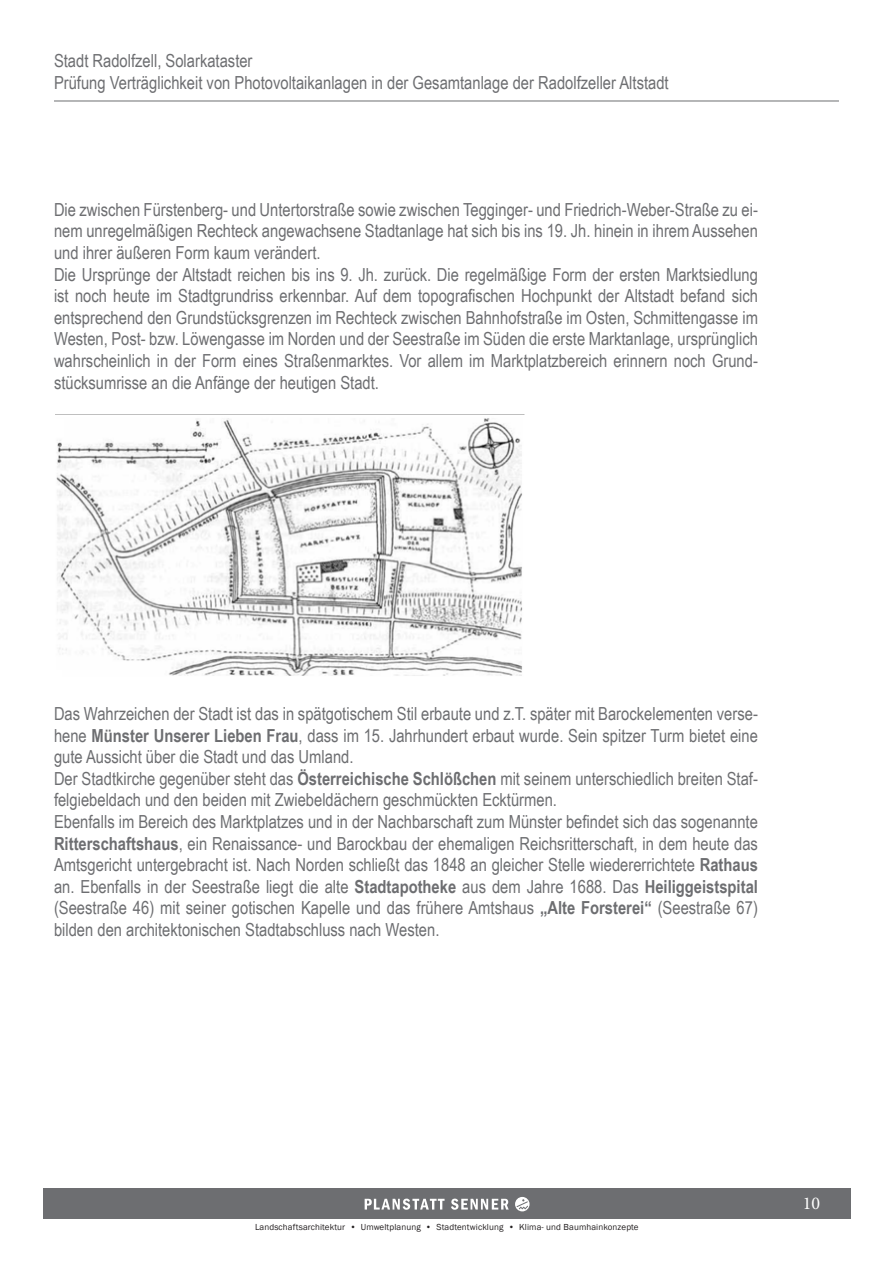
<style>
.page{position:relative;width:893px;height:1263px;background:#fff}
.page>*{position:absolute;margin:0;border:0;box-sizing:border-box;transform-origin:0 0}
.t1{font:18px/21.6px "Arial Narrow";color:#6d6e71}
.t2{font:18px "Minion Pro";color:#fff}
.t3{font:9px "Franklin Gothic";letter-spacing:.01em;color:#231f20}
.s1{font-weight:700}
</style>
<div class="page">
<div style="left:43px;top:1188px;width:807px;height:31px;background:#6d6e71"></div>
<svg style="left:515px;top:1197px;width:15px;height:14px"></svg>
<svg style="left:365px;top:1198px;width:80px;height:12px"></svg>
<svg style="left:451px;top:1198px;width:58px;height:12px"></svg>
<hr style="left:54px;top:101px;width:785px;height:1px;background:#6d6e71">
<img style="left:56px;top:418px;width:467px;height:258px">
<p class="t1" style="left:54px;top:52px;width:616px">Stadt Radolfzell, Solarkataster<br>Prüfung Verträglichkeit von Photovoltaikanlagen in der Gesamtanlage der Radolfzeller Altstadt</p>
<p class="t1" style="left:54px;top:200px;width:705px">Die zwischen Fürstenberg- und Untertorstraße sowie zwischen Tegginger- und Friedrich-Weber-Straße zu ei&shy;nem unregelmäßigen Rechteck angewachsene Stadtanlage hat sich bis ins 19. Jh. hinein in ihrem Aussehen und ihrer äußeren Form kaum verändert.<br>Die Ursprünge der Altstadt reichen bis ins 9. Jh. zurück. Die regelmäßige Form der ersten Marktsiedlung ist noch heute im Stadtgrundriss erkennbar. Auf dem topogra昀椀schen Hochpunkt der Altstadt befand sich entsprechend den Grundstücksgrenzen im Rechteck zwischen Bahnhofstraße im Osten, Schmittengasse im Westen, Post- bzw. Löwengasse im Norden und der Seestraße im Süden die erste Marktanlage, ursprünglich wahrscheinlich in der Form eines Straßenmarktes. Vor allem im Marktplatzbereich erinnern noch Grund&shy;stücksumrisse an die Anfänge der heutigen Stadt.</p>
<p class="t1" style="left:54px;top:704px;width:705px">Das Wahrzeichen der Stadt ist das in spätgotischem Stil erbaute und z.T. später mit Barockelementen verse&shy;hene <span class="s1">Münster Unserer Lieben Frau</span>, dass im 15. Jahrhundert erbaut wurde. Sein spitzer Turm bietet eine gute Aussicht über die Stadt und das Umland.<br>Der Stadtkirche gegenüber steht das <span class="s1">Österreichische Schlößchen</span> mit seinem unterschiedlich breiten Staf&shy;felgiebeldach und den beiden mit Zwiebeldächern geschmückten Ecktürmen.<br>Ebenfalls im Bereich des Marktplatzes und in der Nachbarschaft zum Münster be昀椀ndet sich das sogenannte <span class="s1">Ritterschaftshaus</span>, ein Renaissance- und Barockbau der ehemaligen Reichsritterschaft, in dem heute das Amtsgericht untergebracht ist. Nach Norden schließt das 1848 an gleicher Stelle wiedererrichtete <span class="s1">Rathaus </span>an. Ebenfalls in der Seestraße liegt die alte <span class="s1">Stadtapotheke</span> aus dem Jahre 1688. Das <span class="s1">Heiliggeistspital </span>(Seestraße 46) mit seiner gotischen Kapelle und das frühere Amtshaus <span class="s1">„Alte Forsterei“</span> (Seestraße 67) bilden den architektonischen Stadtabschluss nach Westen.</p>
<p class="t3" style="left:255px;top:1224px;width:385px">Landschaftsarchitektur • Umweltplanung • Stadtentwicklung • Klima- und Baumhainkonzepte</p>
<p class="t2" style="left:803px;top:1192px;width:19px">10</p>
</div>
